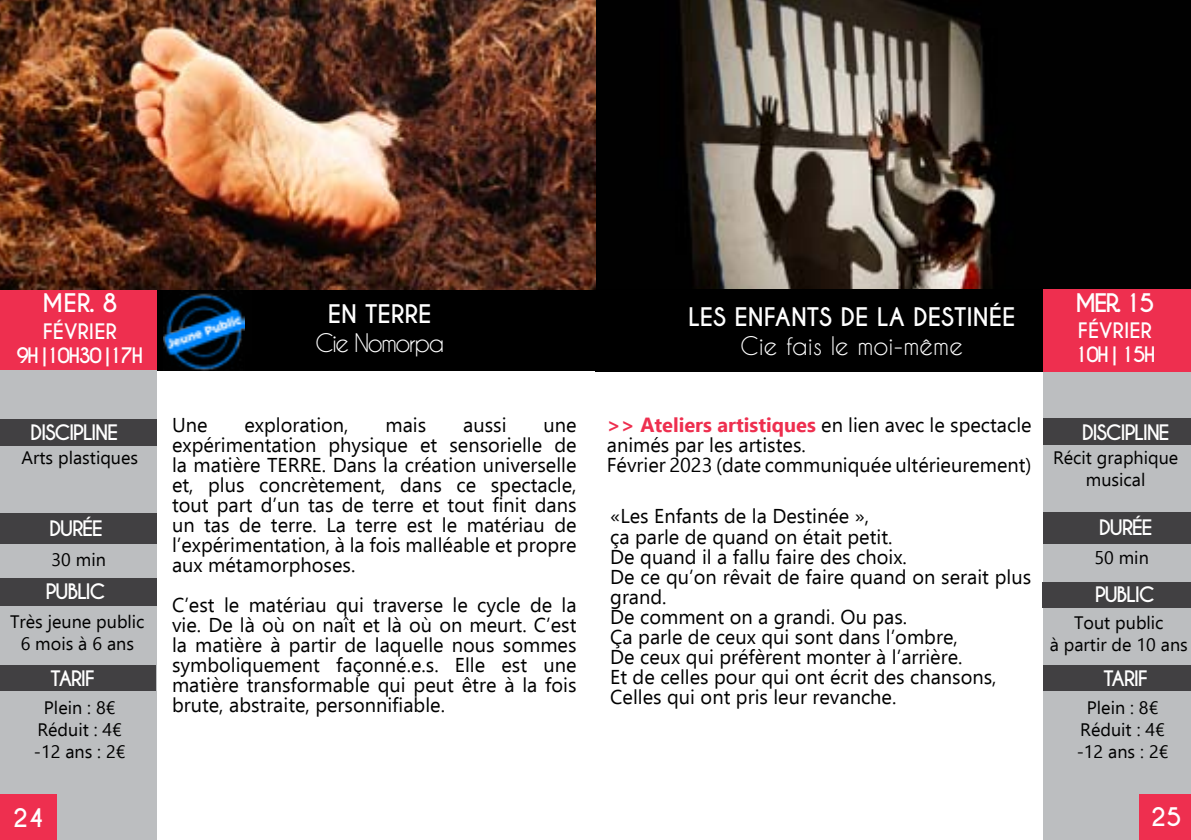
<style>
.page{position:relative;width:1191px;height:840px;background:#fff}
.page>*{position:absolute;margin:0;border:0;box-sizing:border-box;transform-origin:0 0}
.t1{font:700 24px "Caviar Dreams";color:#fff}
.t2{font:24px "Caviar Dreams";color:#fff}
.t3{font:20px/20px "Ebrima";color:#000}
.t4{font:700 20px "Caviar Dreams";letter-spacing:-.07em;color:#fff}
.t5{font:700 20px/24px "Caviar Dreams";letter-spacing:-.045em;color:#fff;text-align:center}
.t6{font:700 20px/24px "Caviar Dreams";color:#fff}
.t7{font:18px/22px "Ebrima";color:#000;text-align:center}
.s1{font-weight:700;color:#ee2f4f}
</style>
<div class="page">
<div style="left:0;top:267px;width:157px;height:572px;background:#bcbec0"></div>
<div style="left:1043px;top:278px;width:148px;height:561px;background:#bcbec0"></div>
<div style="left:595px;top:288px;width:449px;height:83px;background:#000"></div>
<div style="left:157px;top:259px;width:438px;height:111px;background:#000"></div>
<div style="left:0;top:794px;width:56px;height:45px;background:#ee2f4f"></div>
<div style="left:1043px;top:272px;width:148px;height:99px;background:#ee2f4f"></div>
<div style="left:1139px;top:794px;width:52px;height:45px;background:#ee2f4f"></div>
<div style="left:1043px;top:418px;width:148px;height:27px;background:#414042"></div>
<div style="left:1042px;top:581px;width:149px;height:25px;background:#414042"></div>
<div style="left:1043px;top:664px;width:148px;height:26px;background:#414042"></div>
<div style="left:0;top:288px;width:156px;height:81px;background:#ee2f4f"></div>
<div style="left:1043px;top:511px;width:148px;height:32px;background:#414042"></div>
<img style="left:0;top:0;width:595px;height:289px">
<img style="left:163px;top:288px;width:88px;height:83px">
<img style="left:597px;top:0;width:594px;height:288px">
<div style="left:0;top:418px;width:156px;height:27px;background:#414042"></div>
<div style="left:0;top:577px;width:157px;height:28px;background:#414042"></div>
<div style="left:0;top:664px;width:155px;height:26px;background:#414042"></div>
<div style="left:0;top:513px;width:157px;height:30px;background:#414042"></div>
<img style="left:163px;top:290px;width:82px;height:81px">
<p class="t1" style="left:42px;top:289px;width:77px">MER. 8</p>
<p class="t5" style="left:16px;top:319px;width:125px">FÉVRIER<br>9H |10H30 |17H</p>
<p class="t1" style="left:328px;top:299px;width:105px">EN TERRE</p>
<p class="t2" style="left:315px;top:328px;width:131px">Cie Nomorpa</p>
<p class="t1" style="left:688px;top:302px;width:62px">LES ENFANTS</p>
<p class="t1" style="left:840px;top:302px;width:87px">DELADESTINÉE</p>
<p class="t2" style="left:740px;top:331px;width:224px">Cie fais le moi-même</p>
<p class="t1" style="left:1075px;top:288px;width:81px">MER. 15</p>
<p class="t6" style="left:1074px;top:318px;width:80px">FÉVRIER<br>10H | 15H</p>
<p class="t4" style="left:30px;top:420px;width:89px">DISCIPLINE</p>
<p class="t7" style="left:22px;top:446px;width:118px">Arts plastiques</p>
<p class="t4" style="left:49px;top:516px;width:55px">DURÉE</p>
<p class="t7" style="left:52px;top:547px;width:56px">30 min</p>
<p class="t4" style="left:45px;top:579px;width:62px">PUBLIC</p>
<p class="t7" style="left:10px;top:609px;width:136px">Très jeune public<br>6 mois à 6 ans</p>
<p class="t4" style="left:51px;top:666px;width:46px">TARIF</p>
<p class="t7" style="left:34px;top:695px;width:93px">Plein : 8€<br>Réduit : 4€ -12 ans : 2€</p>
<p class="t3" style="left:172px;top:414px;width:37px">Une</p>
<p class="t3" style="left:244px;top:414px;width:106px">exploration,</p>
<p class="t3" style="left:385px;top:414px;width:42px">mais</p>
<p class="t3" style="left:463px;top:414px;width:45px">aussi</p>
<p class="t3" style="left:172px;top:414px;width:406px;text-align:justify;text-indent:371px">une expérimentation physique et sensorielle de la matière TERRE. Dans la création universelle et, plus concrètement, dans ce spectacle, tout part d’un tas de terre et tout finit dans un tas de terre. La terre est le matériau de l’expérimentation, à la fois malléable et propre aux métamorphoses.</p>
<p class="t3" style="left:172px;top:594px;width:406px;text-align:justify">C’est le matériau qui traverse le cycle de la vie. De là où on naît et là où on meurt. C’est la matière à partir de laquelle nous sommes symboliquement façonné.e.s. Elle est une matière transformable qui peut être à la fois brute, abstraite, personnifiable.</p>
<p class="t3" style="left:607px;top:414px;width:426px"><span class="s1">&gt;&gt; Ateliers artistiques</span> en lien avec le spectacle animés par les artistes.<br>Février 2023 (date communiquée ultérieurement)</p>
<p class="t4" style="left:1081px;top:420px;width:89px">DISCIPLINE</p>
<p class="t7" style="left:1053px;top:446px;width:127px">Récit graphique musical</p>
<p class="t3" style="left:610px;top:505px;width:422px">«Les Enfants de la Destinée »,<br>ça parle de quand on était petit.<br>De quand il a fallu faire des choix.<br>De ce qu’on rêvait de faire quand on serait plus grand.<br>De comment on a grandi. Ou pas.<br>Ça parle de ceux qui sont dans l’ombre,<br>De ceux qui préfèrent monter à l’arrière.<br>Et de celles pour qui ont écrit des chansons, Celles qui ont pris leur revanche.</p>
<p class="t4" style="left:1098px;top:515px;width:55px">DURÉE</p>
<p class="t7" style="left:1094px;top:546px;width:56px">50 min</p>
<p class="t4" style="left:1094px;top:582px;width:62px">PUBLIC</p>
<p class="t7" style="left:1049px;top:610px;width:140px">Tout public<br>à partir de 10 ans</p>
<p class="t4" style="left:1103px;top:666px;width:46px">TARIF</p>
<p class="t7" style="left:1076px;top:695px;width:93px">Plein : 8€<br>Réduit : 4€ -12 ans : 2€</p>
<p class="t1" style="left:13px;top:802px;width:33px">24</p>
<p class="t1" style="left:1150px;top:801px;width:32px">25</p>
</div>
